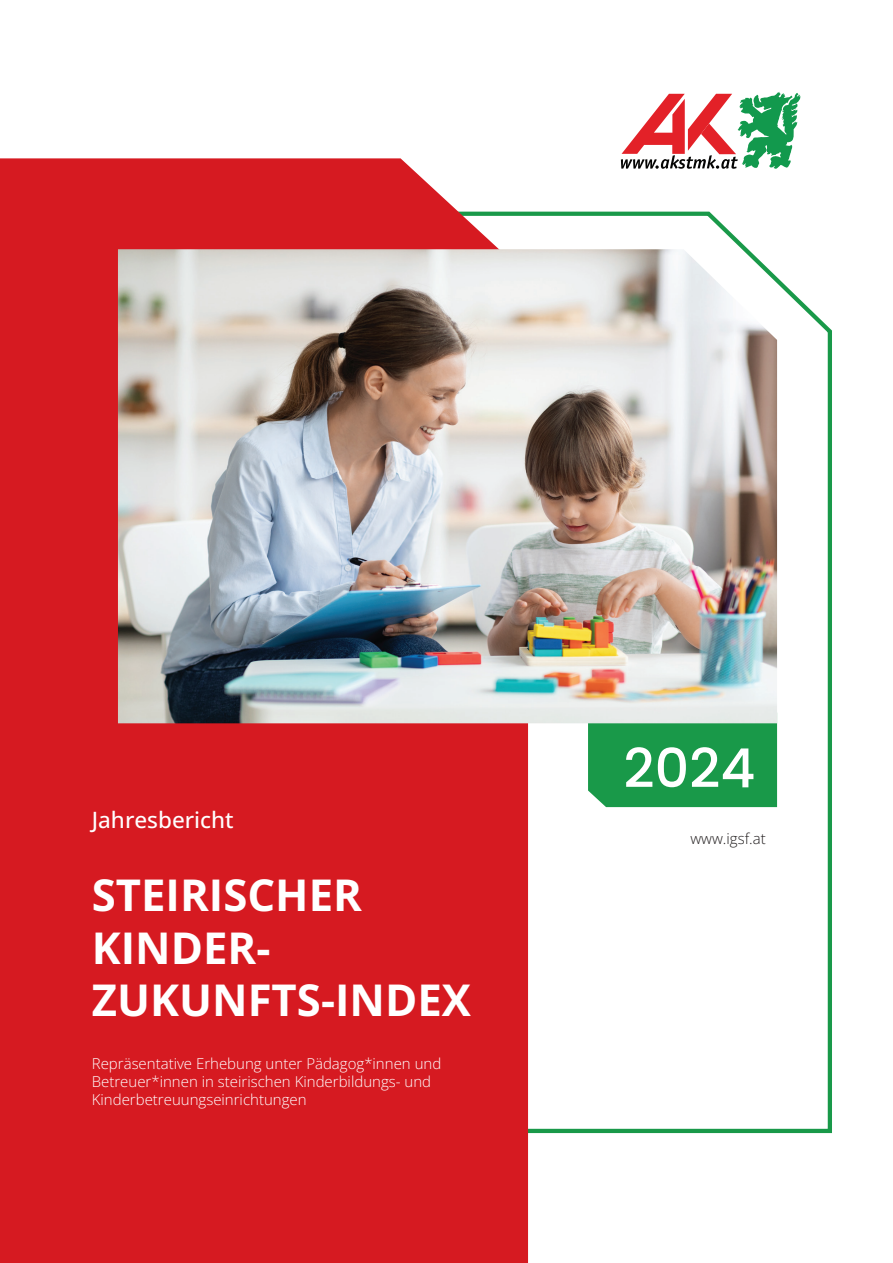
<style>
.page{position:relative;width:893px;height:1263px;background:#fff}
.page>*{position:absolute;margin:0;border:0;box-sizing:border-box;transform-origin:0 0}
.t1{font:500 54px "Poppins";color:#fff}
.t2{font:700 43.65px/52.3px "Open Sans";color:#fff}
.t3{font:500 22.5px "Open Sans";color:#fff}
.t4{font:300 15px/18px "Open Sans";color:#fff}
.t5{font:300 15px "Open Sans";color:#231f20}
</style>
<div class="page">
<svg style="left:528px;top:211px;width:304px;height:924px"></svg>
<div style="left:0;top:158px;width:528px;height:1105px;background:#d61a21"></div>
<svg style="left:621px;top:92px;width:180px;height:77px"></svg>
<div style="left:588px;top:723px;width:189px;height:84px;background:#199949"></div>
<img style="left:118px;top:249px;width:659px;height:474px">
<h3 class="t3" style="left:92px;top:804px;width:143px">Jahresbericht</h3>
<h2 class="t2" style="left:92px;top:868px;width:381px">STEIRISCHER<br>KINDER-<br>ZUKUNFTS-INDEX</h2>
<p class="t4" style="left:92px;top:1054px;width:351px">Repräsentative Erhebung unter Pädagog*innen und<br>Betreuer*innen in steirischen Kinderbildungs- und<br>Kinderbetreuungseinrichtungen</p>
<h1 class="t1" style="left:623px;top:737px;width:133px">2024</h1>
<p class="t5" style="left:690px;top:828px;width:77px">www.igsf.at</p>
</div>
